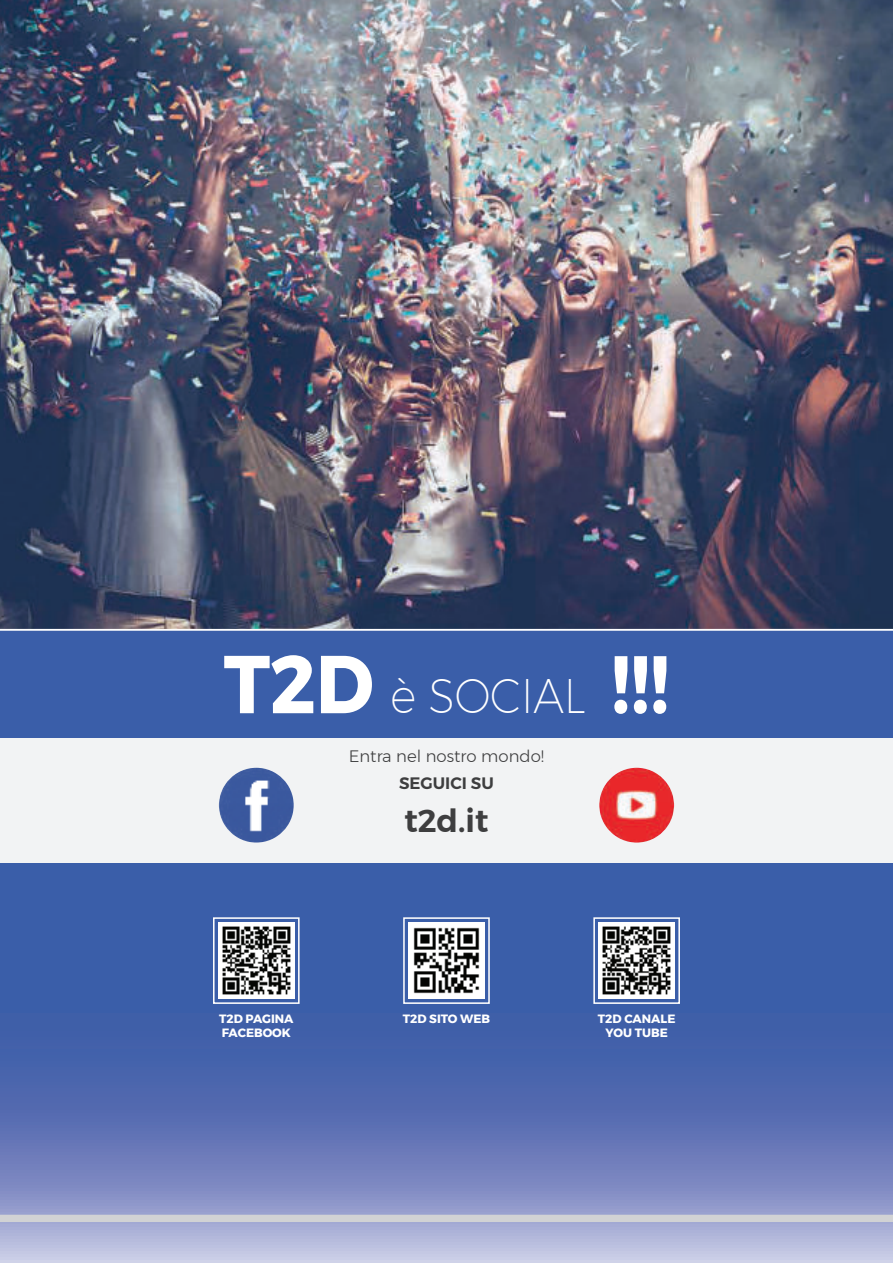
<style>
.page{position:relative;width:893px;height:1263px;background:#fff}
.page>*{position:absolute;margin:0;border:0;box-sizing:border-box;transform-origin:0 0}
.t1{font:200 47.25px "Montserrat";color:#fff;scale:.92 1}
.t2{font:600 31.5px "Montserrat";color:#3e3e3f}
.t3{font:300 16.5px "Montserrat";color:#3e3e3f}
.t4{font:600 16.5px "Montserrat";color:#3e3e3f}
.t5{font:700 12px/14.4px "Montserrat";color:#fff;text-align:center}
.s1{font-weight:700;font-size:81.9px}
</style>
<div class="page">
<img style="left:0;top:0;width:892px;height:629px">
<div style="left:0;top:630px;width:893px;height:332px;background:#3a5ea9"></div>
<div style="left:0;top:738px;width:893px;height:124px;background:#f2f3f4"></div>
<img style="left:220px;top:769px;width:73px;height:72px">
<img style="left:600px;top:769px;width:73px;height:72px">
<img style="left:0;top:955px;width:892px;height:308px">
<div style="left:403px;top:917px;width:87px;height:87px;border:2px solid #fff"></div>
<div style="left:213px;top:917px;width:87px;height:87px;border:2px solid #fff"></div>
<div style="left:593px;top:917px;width:87px;height:87px;border:2px solid #fff"></div>
<div style="left:213px;top:762px;width:87px;height:86px;border:6px solid #f2f3f4;border-radius:50%"></div>
<img style="left:408px;top:922px;width:77px;height:77px">
<img style="left:218px;top:922px;width:77px;height:77px">
<img style="left:598px;top:922px;width:77px;height:77px">
<div style="left:593px;top:762px;width:87px;height:86px;border:6px solid #f2f3f4;border-radius:50%"></div>
<div style="left:0;top:1215px;width:893px;height:7px;background:#d1d2d4"></div>
<h1 class="t1" style="left:224px;top:669px;width:486px"><span class="s1">T2D</span> è SOCIAL <span class="s1">!!!</span></h1>
<h3 class="t3" style="left:349px;top:747px;width:197px">Entra nel nostro mondo!</h3>
<h3 class="t4" style="left:399px;top:774px;width:96px">SEGUICI SU</h3>
<h2 class="t2" style="left:404px;top:803px;width:86px">t2d.it</h2>
<p class="t5" style="left:219px;top:1011px;width:76px">T2D PAGINA</p>
<p class="t5" style="left:403px;top:1011px;width:89px">T2D SITO WEB</p>
<p class="t5" style="left:222px;top:1026px;width:71px">FACEBOOK</p>
<p class="t5" style="left:598px;top:1011px;width:79px">T2D CANALE<br>YOU TUBE</p>
</div>
